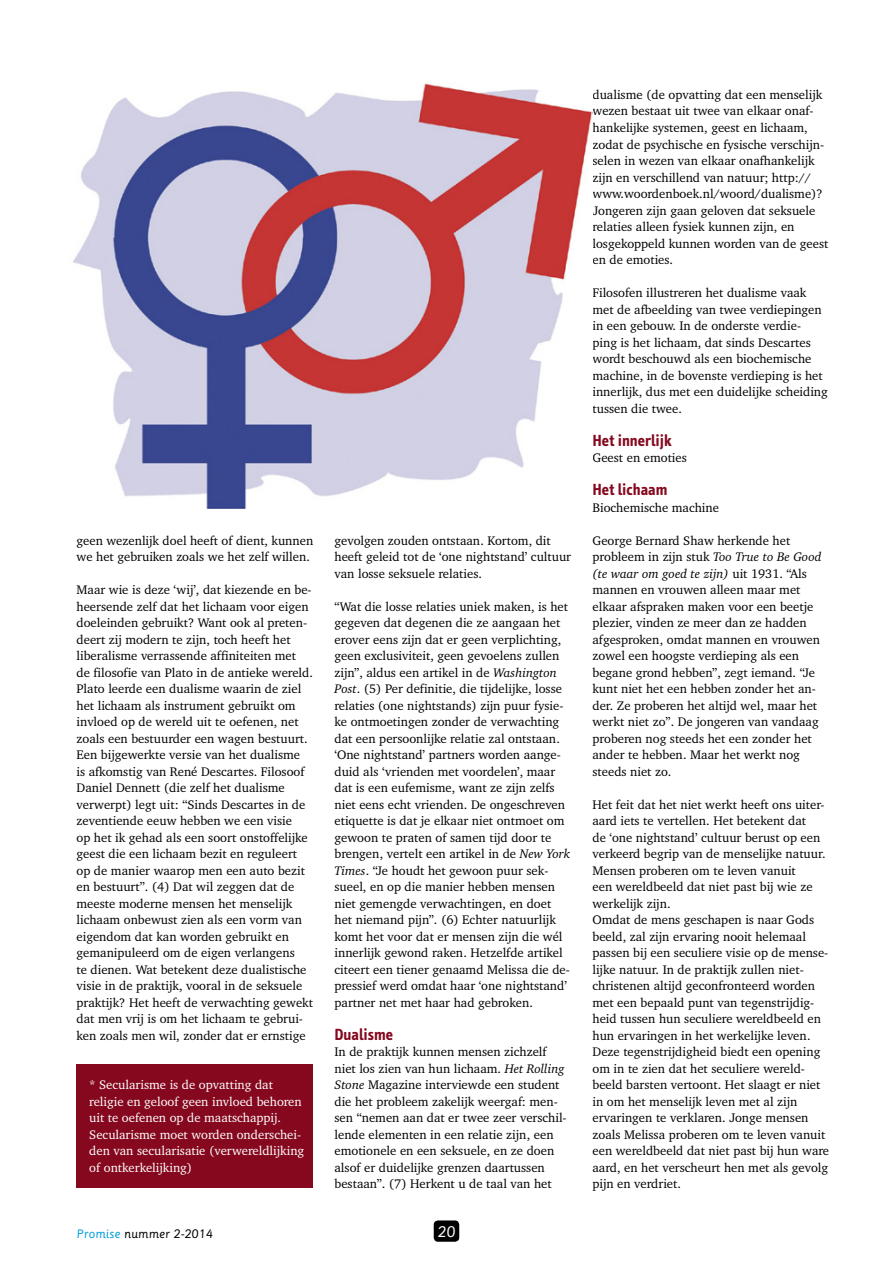
<style>
.page{position:relative;width:893px;height:1263px;background:#fff}
.page>*{position:absolute;margin:0;border:0;box-sizing:border-box;transform-origin:0 0}
.t1{font:700 16.5px "Info Text";color:#85081e}
.t2{font:15px "Sassoon Primary";color:#fff}
.t3{font:12.75px/16.5px "Charter IT Cby BT";color:#000}
.t4{font:12.75px/16.5px "Charter IT Cby BT";color:#fff}
.t5{font:12px "Sassoon Primary";color:#000}
.s1{font-style:italic}
.s2{color:#009cdb}
</style>
<div class="page">
<div style="left:434px;top:1220px;width:25px;height:22px;background:#000;border-radius:4px"></div>
<div style="left:77px;top:1065px;width:236px;height:123px;background:#85081e"></div>
<img style="left:73px;top:83px;width:519px;height:425px">
<p class="t3" style="left:77px;top:532px;width:238px">geen wezenlijk doel heeft of dient, kunnen we het gebruiken zoals we het zelf willen.</p>
<p class="t3" style="left:77px;top:581px;width:238px">Maar wie is deze ‘wij’, dat kiezende en be&shy;heersende zelf dat het lichaam voor eigen doeleinden gebruikt? Want ook al preten&shy;deert zij modern te zijn, toch heeft het liberalisme verrassende affiniteiten met<br>de filosofie van Plato in de antieke wereld.<br>Plato leerde een dualisme waarin de ziel het lichaam als instrument gebruikt om invloed op de wereld uit te oefenen, net zoals een bestuurder een wagen bestuurt.<br>Een bijgewerkte versie van het dualisme<br>is afkomstig van René Descartes. Filosoof Daniel Dennett (die zelf het dualisme verwerpt) legt uit: “Sinds Descartes in de zeventiende eeuw hebben we een visie<br>op het ik gehad als een soort onstoffelijke geest die een lichaam bezit en reguleert op de manier waarop men een auto bezit en bestuurt”. (4) Dat wil zeggen dat de meeste moderne mensen het menselijk lichaam onbewust zien als een vorm van eigendom dat kan worden gebruikt en gemanipuleerd om de eigen verlangens<br>te dienen. Wat betekent deze dualistische visie in de praktijk, vooral in de seksuele praktijk? Het heeft de verwachting gewekt dat men vrij is om het lichaam te gebrui&shy;ken zoals men wil, zonder dat er ernstige</p>
<p class="t4" style="left:89px;top:1076px;width:216px">* Secularisme is de opvatting dat religie en geloof geen invloed behoren uit te oefenen op de maatschappij.<br>Secularisme moet worden onderschei&shy;den van secularisatie (verwereldlijking of ontkerkelijking)</p>
<p class="t3" style="left:334px;top:532px;width:238px">gevolgen zouden ontstaan. Kortom, dit heeft geleid tot de ‘one nightstand’ cultuur van losse seksuele relaties.</p>
<p class="t3" style="left:334px;top:598px;width:237px">“Wat die losse relaties uniek maken, is het gegeven dat degenen die ze aangaan het erover eens zijn dat er geen verplichting, geen exclusiviteit, geen gevoelens zullen zijn”, aldus een artikel in de <span class="s1">Washington Post</span>. (5) Per definitie, die tijdelijke, losse relaties (one nightstands) zijn puur fysie&shy;ke ontmoetingen zonder de verwachting dat een persoonlijke relatie zal ontstaan. ‘One nightstand’ partners worden aange&shy;duid als ‘vrienden met voordelen’, maar dat is een eufemisme, want ze zijn zelfs niet eens echt vrienden. De ongeschreven etiquette is dat je elkaar niet ontmoet om gewoon te praten of samen tijd door te brengen, vertelt een artikel in de <span class="s1">New York Times</span>. “Je houdt het gewoon puur sek&shy;sueel, en op die manier hebben mensen niet gemengde verwachtingen, en doet het niemand pijn”. (6) Echter natuurlijk komt het voor dat er mensen zijn die wél innerlijk gewond raken. Hetzelfde artikel citeert een tiener genaamd Melissa die de&shy;pressief werd omdat haar ‘one nightstand’ partner net met haar had gebroken.</p>
<p class="t1" style="left:334px;top:1025px;width:60px">Dualisme</p>
<p class="t3" style="left:334px;top:1043px;width:234px">In de praktijk kunnen mensen zichzelf niet los zien van hun lichaam. <span class="s1">Het Rolling Stone</span> Magazine interviewde een student die het probleem zakelijk weergaf: men&shy;sen “nemen aan dat er twee zeer verschil&shy;lende elementen in een relatie zijn, een emotionele en een seksuele, en ze doen alsof er duidelijke grenzen daartussen bestaan”. (7) Herkent u de taal van het</p>
<p class="t5" style="left:77px;top:1226px;width:138px"><span class="s2">Promise</span> nummer 2-2014</p>
<p class="t2" style="left:438px;top:1222px;width:19px">20</p>
<p class="t3" style="left:592px;top:86px;width:237px">dualisme (de opvatting dat een menselijk wezen bestaat uit twee van elkaar onaf&shy;hankelijke systemen, geest en lichaam, zodat de psychische en fysische verschijn&shy;selen in wezen van elkaar onafhankelijk zijn en verschillend van natuur; http:// www.woordenboek.nl/woord/dualisme)?<br>Jongeren zijn gaan geloven dat seksuele relaties alleen fysiek kunnen zijn, en losgekoppeld kunnen worden van de geest en de emoties.</p>
<p class="t3" style="left:592px;top:284px;width:237px">Filosofen illustreren het dualisme vaak met de afbeelding van twee verdiepingen in een gebouw. In de onderste verdie&shy;ping is het lichaam, dat sinds Descartes wordt beschouwd als een biochemische machine, in de bovenste verdieping is het innerlijk, dus met een duidelijke scheiding tussen die twee.</p>
<p class="t1" style="left:592px;top:431px;width:81px">Het innerlijk</p>
<p class="t3" style="left:592px;top:449px;width:96px">Geest en emoties</p>
<p class="t1" style="left:592px;top:480px;width:77px">Het lichaam</p>
<p class="t3" style="left:592px;top:499px;width:128px">Biochemische machine</p>
<p class="t3" style="left:592px;top:532px;width:230px">George Bernard Shaw herkende het probleem in zijn stuk <span class="s1">Too True to Be Good (te waar om goed te zijn)</span> uit 1931. “Als mannen en vrouwen alleen maar met elkaar afspraken maken voor een beetje plezier, vinden ze meer dan ze hadden afgesproken, omdat mannen en vrouwen zowel een hoogste verdieping als een begane grond hebben”, zegt iemand. “Je kunt niet het een hebben zonder het an&shy;der. Ze proberen het altijd wel, maar het werkt niet zo”. De jongeren van vandaag proberen nog steeds het een zonder het ander te hebben. Maar het werkt nog steeds niet zo.</p>
<p class="t3" style="left:592px;top:796px;width:238px">Het feit dat het niet werkt heeft ons uiter&shy;aard iets te vertellen. Het betekent dat<br>de ‘one nightstand’ cultuur berust op een verkeerd begrip van de menselijke natuur.<br>Mensen proberen om te leven vanuit<br>een wereldbeeld dat niet past bij wie ze werkelijk zijn.<br>Omdat de mens geschapen is naar Gods beeld, zal zijn ervaring nooit helemaal passen bij een seculiere visie op de mense&shy;lijke natuur. In de praktijk zullen niet&shy;christenen altijd geconfronteerd worden met een bepaald punt van tegenstrijdig&shy;heid tussen hun seculiere wereldbeeld en hun ervaringen in het werkelijke leven.<br>Deze tegenstrijdigheid biedt een opening om in te zien dat het seculiere wereld&shy;beeld barsten vertoont. Het slaagt er niet in om het menselijk leven met al zijn ervaringen te verklaren. Jonge mensen zoals Melissa proberen om te leven vanuit een wereldbeeld dat niet past bij hun ware aard, en het verscheurt hen met als gevolg pijn en verdriet.</p>
</div>
